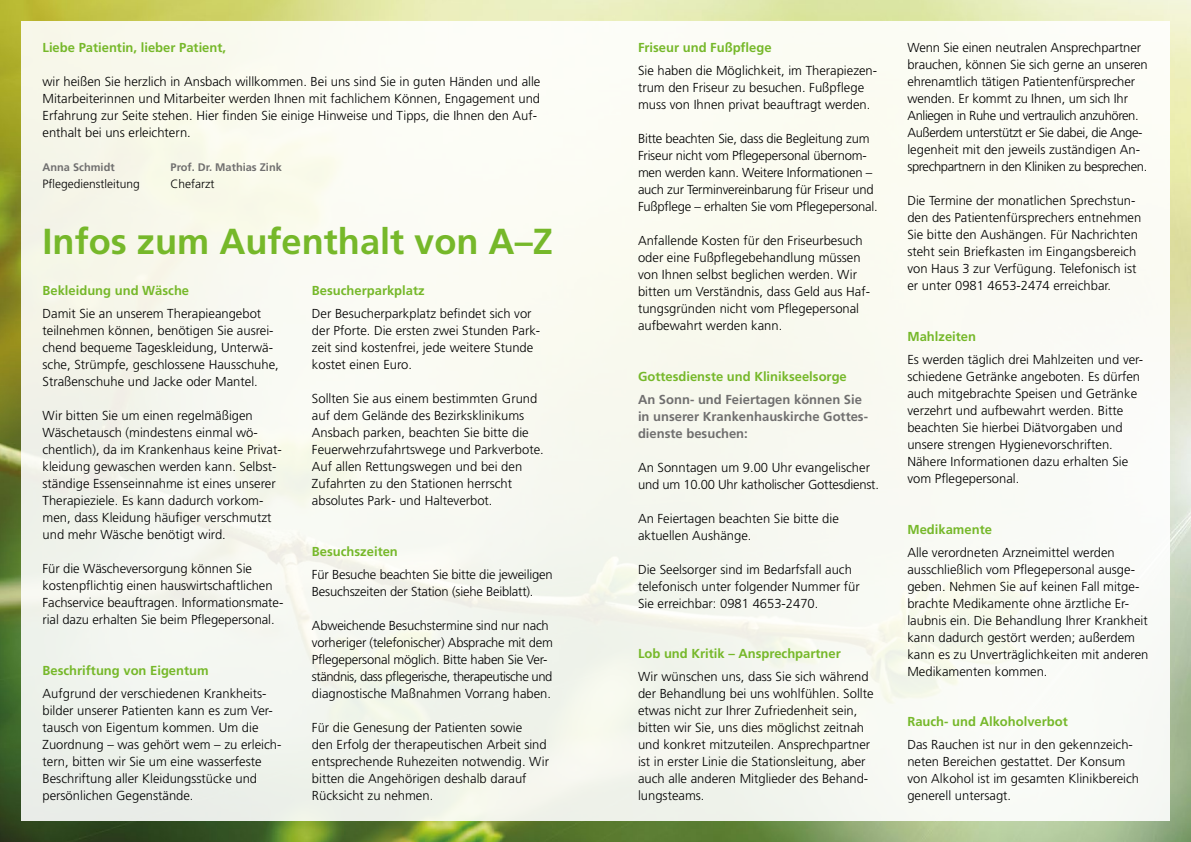
<style>
.page{position:relative;width:1191px;height:842px;background:#fff}
.page>*{position:absolute;margin:0;border:0;box-sizing:border-box;transform-origin:0 0}
.t1{font:700 36.2px "Frutiger";color:#76b82a}
.t2{font:300 13px/17px "Frutiger";color:#000}
.t3{font:300 13px/17px "Frutiger";letter-spacing:-.02em;color:#000}
.t4{font:700 13px "Frutiger";color:#76b82a}
.t5{font:700 13px/17px "Frutiger";color:#706f6f}
.t6{font:300 12px "Frutiger";color:#000}
.t7{font:700 11px "Frutiger";color:#706f6f}
</style>
<div class="page">
<img style="left:0;top:0;width:1191px;height:842px">
<div style="left:21px;top:21px;width:1148px;height:800px;background:#f8faf1"></div>
<p class="t4" style="left:43px;top:40px;width:185px">Liebe Patientin, lieber Patient,</p>
<p class="t2" style="left:43px;top:73px;width:499px">wir heißen Sie herzlich in Ansbach willkommen. Bei uns sind Sie in guten Händen und alle Mitarbeiterinnen und Mitarbeiter werden Ihnen mit fachlichem Können, Engagement und Erfahrung zur Seite stehen. Hier finden Sie einige Hinweise und Tipps, die Ihnen den Auf&shy;enthalt bei uns erleichtern.</p>
<p class="t7" style="left:43px;top:161px;width:74px">Anna Schmidt</p>
<p class="t7" style="left:171px;top:161px;width:113px">Prof. Dr. Mathias Zink</p>
<p class="t6" style="left:43px;top:177px;width:99px">Pflegedienstleitung</p>
<p class="t6" style="left:171px;top:177px;width:45px">Chefarzt</p>
<h1 class="t1" style="left:43px;top:221px;width:512px">Infos zum Aufenthalt von A–Z</h1>
<p class="t4" style="left:43px;top:283px;width:148px">Bekleidung und Wäsche</p>
<p class="t2" style="left:43px;top:305px;width:238px">Damit Sie an unserem Therapieangebot teilnehmen können, benötigen Sie ausrei&shy;chend bequeme Tageskleidung, Unterwä&shy;sche, Strümpfe, geschlossene Hausschuhe, Straßenschuhe und Jacke oder Mantel.</p>
<p class="t2" style="left:43px;top:407px;width:241px">Wir bitten Sie um einen regelmäßigen Wäschetausch (mindestens einmal wö&shy;chentlich), da im Krankenhaus keine Privat&shy;kleidung gewaschen werden kann. Selbst&shy;ständige Essenseinnahme ist eines unserer Therapieziele. Es kann dadurch vorkom&shy;men, dass Kleidung häufiger verschmutzt und mehr Wäsche benötigt wird.</p>
<p class="t2" style="left:43px;top:560px;width:242px">Für die Wäscheversorgung können Sie kostenpflichtig einen hauswirtschaftlichen Fachservice beauftragen. Informationsmate&shy;rial dazu erhalten Sie beim Pflegepersonal.</p>
<p class="t4" style="left:43px;top:663px;width:168px">Beschriftung von Eigentum</p>
<p class="t2" style="left:43px;top:685px;width:240px">Aufgrund der verschiedenen Krankheits&shy;bilder unserer Patienten kann es zum Ver&shy;tausch von Eigentum kommen. Um die Zuordnung – was gehört wem – zu erleich&shy;tern, bitten wir Sie um eine wasserfeste Beschriftung aller Kleidungsstücke und persönlichen Gegenstände.</p>
<p class="t4" style="left:312px;top:283px;width:114px">Besucherparkplatz</p>
<p class="t2" style="left:312px;top:305px;width:230px">Der Besucherparkplatz befindet sich vor der Pforte. Die ersten zwei Stunden Park&shy;zeit sind kostenfrei, jede weitere Stunde kostet einen Euro.</p>
<p class="t2" style="left:312px;top:390px;width:233px">Sollten Sie aus einem bestimmten Grund auf dem Gelände des Bezirksklinikums Ansbach parken, beachten Sie bitte die Feuerwehrzufahrtswege und Parkverbote.<br>Auf allen Rettungswegen und bei den Zufahrten zu den Stationen herrscht absolutes Park- und Halteverbot.</p>
<p class="t4" style="left:312px;top:544px;width:87px">Besuchszeiten</p>
<p class="t2" style="left:312px;top:566px;width:242px">Für Besuche beachten Sie bitte die jeweiligen<br>Besuchszeiten der Station (siehe Beiblatt).</p>
<p class="t2" style="left:312px;top:617px;width:242px">Abweichende Besuchstermine sind nur nach vorheriger (telefonischer) Absprache mit dem Pflegepersonal möglich. Bitte haben Sie Ver&shy;ständnis, dass pflegerische, therapeutische und diagnostische Maßnahmen Vorrang haben.</p>
<p class="t2" style="left:312px;top:719px;width:239px">Für die Genesung der Patienten sowie<br>den Erfolg der therapeutischen Arbeit sind entsprechende Ruhezeiten notwendig. Wir bitten die Angehörigen deshalb darauf Rücksicht zu nehmen.</p>
<p class="t4" style="left:638px;top:40px;width:135px">Friseur und Fußpflege</p>
<p class="t2" style="left:638px;top:62px;width:241px">Sie haben die Möglichkeit, im Therapiezen&shy;trum den Friseur zu besuchen. Fußpflege muss von Ihnen privat beauftragt werden.</p>
<p class="t3" style="left:638px;top:130px;width:241px">Bitte beachten Sie, dass die Begleitung zum Friseur nicht vom Pflegepersonal übernom&shy;men werden kann. Weitere Informationen – auch zur Terminvereinbarung für Friseur und Fußpflege – erhalten Sie vom Pflegepersonal.</p>
<p class="t2" style="left:638px;top:232px;width:233px">Anfallende Kosten für den Friseurbesuch oder eine Fußpflegebehandlung müssen von Ihnen selbst beglichen werden. Wir bitten um Verständnis, dass Geld aus Haf&shy;tungsgründen nicht vom Pflegepersonal aufbewahrt werden kann.</p>
<p class="t4" style="left:638px;top:369px;width:210px">Gottesdienste und Klinikseelsorge</p>
<p class="t5" style="left:638px;top:391px;width:231px">An Sonn- und Feiertagen können Sie in unserer Krankenhauskirche Gottes&shy;dienste besuchen:</p>
<p class="t3" style="left:638px;top:459px;width:242px">An Sonntagen um 9.00 Uhr evangelischer und um 10.00 Uhr katholischer Gottesdienst.</p>
<p class="t2" style="left:638px;top:510px;width:202px">An Feiertagen beachten Sie bitte die aktuellen Aushänge.</p>
<p class="t2" style="left:638px;top:561px;width:223px">Die Seelsorger sind im Bedarfsfall auch telefonisch unter folgender Nummer für<br>Sie erreichbar: 0981 4653-2470.</p>
<p class="t4" style="left:638px;top:646px;width:204px">Lob und Kritik – Ansprechpartner</p>
<p class="t2" style="left:638px;top:668px;width:237px">Wir wünschen uns, dass Sie sich während der Behandlung bei uns wohlfühlen. Sollte etwas nicht zur Ihrer Zufriedenheit sein, bitten wir Sie, uns dies möglichst zeitnah und konkret mitzuteilen. Ansprechpartner ist in erster Linie die Stationsleitung, aber auch alle anderen Mitglieder des Behand&shy;lungsteams.</p>
<p class="t2" style="left:907px;top:40px;width:242px">Wenn Sie einen neutralen Ansprechpartner brauchen, können Sie sich gerne an unseren ehrenamtlich tätigen Patientenfürsprecher wenden. Er kommt zu Ihnen, um sich Ihr Anliegen in Ruhe und vertraulich anzuhören.<br>Außerdem unterstützt er Sie dabei, die Ange&shy;legenheit mit den jeweils zuständigen An&shy;sprechpartnern in den Kliniken zu besprechen.</p>
<p class="t2" style="left:907px;top:193px;width:235px">Die Termine der monatlichen Sprechstun&shy;den des Patientenfürsprechers entnehmen Sie bitte den Aushängen. Für Nachrichten steht sein Briefkasten im Eingangsbereich von Haus 3 zur Verfügung. Telefonisch ist er unter 0981 4653-2474 erreichbar.</p>
<p class="t4" style="left:907px;top:329px;width:70px">Mahlzeiten</p>
<p class="t2" style="left:907px;top:351px;width:237px">Es werden täglich drei Mahlzeiten und ver&shy;schiedene Getränke angeboten. Es dürfen auch mitgebrachte Speisen und Getränke verzehrt und aufbewahrt werden. Bitte beachten Sie hierbei Diätvorgaben und unsere strengen Hygienevorschriften.<br>Nähere Informationen dazu erhalten Sie vom Pflegepersonal.</p>
<p class="t4" style="left:907px;top:522px;width:86px">Medikamente</p>
<p class="t2" style="left:907px;top:544px;width:242px">Alle verordneten Arzneimittel werden ausschließlich vom Pflegepersonal ausge&shy;geben. Nehmen Sie auf keinen Fall mitge&shy;brachte Medikamente ohne ärztliche Er&shy;laubnis ein. Die Behandlung Ihrer Krankheit kann dadurch gestört werden; außerdem kann es zu Unverträglichkeiten mit anderen Medikamenten kommen.</p>
<p class="t4" style="left:907px;top:714px;width:162px">Rauch- und Alkoholverbot</p>
<p class="t2" style="left:907px;top:736px;width:233px">Das Rauchen ist nur in den gekennzeich&shy;neten Bereichen gestattet. Der Konsum von Alkohol ist im gesamten Klinikbereich generell untersagt.</p>
</div>
